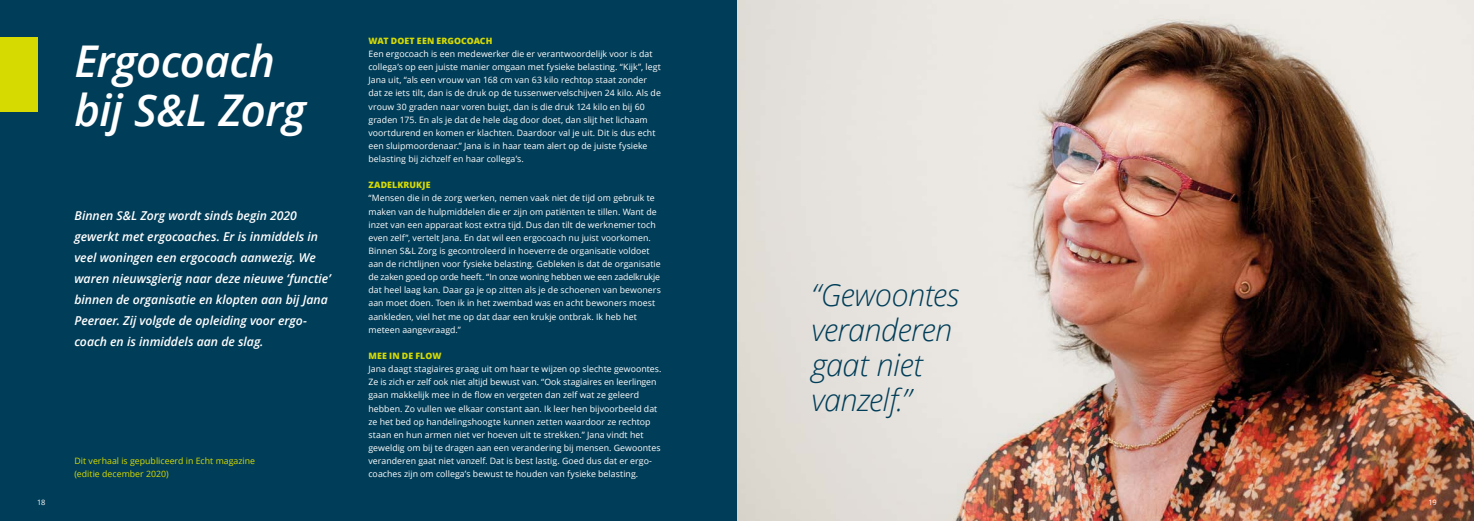
<style>
.page{position:relative;width:1474px;height:521px;background:#fff}
.page>*{position:absolute;margin:0;border:0;box-sizing:border-box;transform-origin:0 0}
.t1{font:italic 600 43.75px/49px "Open Sans";letter-spacing:-.015em;color:#fff}
.t2{font:italic 300 30.62px/35px "Open Sans";letter-spacing:-.015em;color:#003d58}
.t3{font:italic 600 12.25px/21px "Open Sans";letter-spacing:-.005em;color:#fff}
.t4{font:8.75px/13.1px "Open Sans";letter-spacing:.005em;color:#fff}
.t5{font:8.75px/13.1px "Open Sans";letter-spacing:.005em;color:#d7da00}
.t6{font:800 8.75px "Open Sans";letter-spacing:.01em;color:#d7da00}
.t7{font:7.44px "Open Sans";color:#fff}
</style>
<div class="page">
<div style="left:0;top:0;width:737px;height:521px;background:#003d58"></div>
<img style="left:737px;top:0;width:736px;height:521px">
<div style="left:0;top:37px;width:37px;height:75px;background:#d7da00"></div>
<h1 class="t1" style="left:74px;top:36px;width:233px">Ergocoach bij S&amp;L Zorg</h1>
<p class="t3" style="left:74px;top:205px;width:258px">Binnen S&amp;L Zorg wordt sinds begin 2020 gewerkt met ergocoaches. Er is inmiddels in veel woningen een ergocoach aanwezig. We waren nieuwsgierig naar deze nieuwe ‘functie’ binnen de organisatie en klopten aan bij Jana Peeraer. Zij volgde de opleiding voor ergo&shy;coach en is inmiddels aan de slag.</p>
<p class="t7" style="left:37px;top:497px;width:10px">18</p>
<p class="t5" style="left:74px;top:454px;width:182px">Dit verhaal is gepubliceerd in Echt magazine (editie december 2020)</p>
<p class="t6" style="left:368px;top:34px;width:125px">WAT DOET EEN ERGOCOACH</p>
<p class="t4" style="left:368px;top:47px;width:294px">Een ergocoach is een medewerker die er verantwoordelijk voor is dat collega’s op een juiste manier omgaan met fysieke belasting. “Kijk”, legt Jana uit, “als een vrouw van 168 cm van 63 kilo rechtop staat zonder dat ze iets tilt, dan is de druk op de tussenwervelschijven 24 kilo. Als de vrouw 30 graden naar voren buigt, dan is die druk 124 kilo en bij 60 graden 175. En als je dat de hele dag door doet, dan slijt het lichaam voortdurend en komen er klachten. Daardoor val je uit. Dit is dus echt een sluipmoordenaar.” Jana is in haar team alert op de juiste fysieke belasting bij zichzelf en haar collega’s.</p>
<p class="t6" style="left:368px;top:178px;width:63px">ZADELKRUKJE</p>
<p class="t4" style="left:368px;top:191px;width:294px">“Mensen die in de zorg werken, nemen vaak niet de tijd om gebruik te maken van de hulpmiddelen die er zijn om patiënten te tillen. Want de inzet van een apparaat kost extra tijd. Dus dan tilt de werknemer toch even zelf”, vertelt Jana. En dat wil een ergocoach nu juist voorkomen.<br>Binnen S&amp;L Zorg is gecontroleerd in hoeverre de organisatie voldoet aan de richtlijnen voor fysieke belasting. Gebleken is dat de organisatie de zaken goed op orde heeft. “In onze woning hebben we een zadelkrukje dat heel laag kan. Daar ga je op zitten als je de schoenen van bewoners aan moet doen. Toen ik in het zwembad was en acht bewoners moest aankleden, viel het me op dat daar een krukje ontbrak. Ik heb het meteen aangevraagd.”</p>
<p class="t6" style="left:368px;top:349px;width:74px">MEE IN DE FLOW</p>
<p class="t4" style="left:368px;top:362px;width:294px">Jana daagt stagiaires graag uit om haar te wijzen op slechte gewoontes.<br>Ze is zich er zelf ook niet altijd bewust van. “Ook stagiaires en leerlingen gaan makkelijk mee in de flow en vergeten dan zelf wat ze geleerd hebben. Zo vullen we elkaar constant aan. Ik leer hen bijvoorbeeld dat ze het bed op handelingshoogte kunnen zetten waardoor ze rechtop staan en hun armen niet ver hoeven uit te strekken.” Jana vindt het geweldig om bij te dragen aan een verandering bij mensen. Gewoontes veranderen gaat niet vanzelf. Dat is best lastig. Goed dus dat er ergo&shy;coaches zijn om collega’s bewust te houden van fysieke belasting.</p>
<h2 class="t2" style="left:811px;top:276px;width:149px">“Gewoontes veranderen gaat niet vanzelf.”</h2>
<p class="t7" style="left:1428px;top:497px;width:10px">19</p>
</div>
